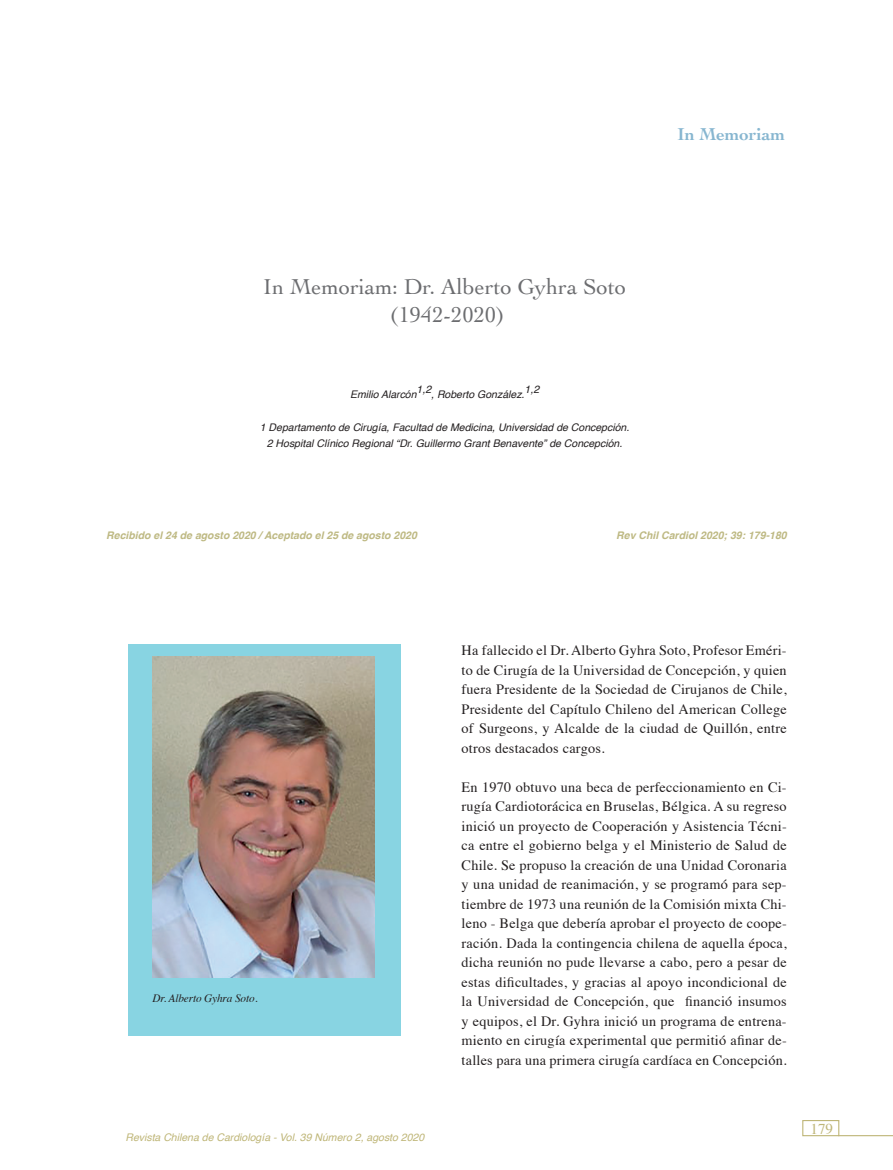
<style>
.page{position:relative;width:893px;height:1170px;background:#fff}
.page>*{position:absolute;margin:0;border:0;box-sizing:border-box;transform-origin:0 0}
.t1{font:22.5px/28.5px "Cochin";color:#6c6d70;text-align:center}
.t2{font:700 18px "Cochin";color:#87b6d0}
.t3{font:15px "Times";color:#bfb678}
.t4{font:14.25px/19.5px "Times";letter-spacing:.015em;color:#231f20;text-align:justify}
.t5{font:italic 11.25px "Times";letter-spacing:-.01em;color:#231f20}
.t6{font:italic 10.5px/16.5px "Helvetica";color:#231f20;text-align:center}
.t7{font:italic 700 10.5px "Helvetica";color:#beb983}
.t8{font:italic 10.5px "Helvetica";color:#bfb678}
</style>
<div class="page">
<div style="left:802px;top:1119px;width:37px;height:17px;border:1px solid #bfb678"></div>
<hr style="left:838px;top:1134px;width:55px;height:2px;background:#bfb678">
<div style="left:128px;top:644px;width:272px;height:391px;background:#88d4e2"></div>
<img style="left:152px;top:656px;width:222px;height:321px">
<p class="t2" style="left:677px;top:122px;width:109px">In Memoriam</p>
<h1 class="t1" style="left:263px;top:271px;width:364px">In Memoriam: Dr. Alberto Gyhra Soto (1942-2020)</h1>
<p class="t6" style="left:350px;top:386px;width:191px">Emilio Alarcón1,2, Roberto González.1,2</p>
<p class="t6" style="left:260px;top:419px;width:371px">1 Departamento de Cirugía, Facultad de Medicina, Universidad de Concepción.<br>2 Hospital Clínico Regional “Dr. Guillermo Grant Benavente” de Concepción.</p>
<p class="t7" style="left:106px;top:527px;width:312px">Recibido el 24 de agosto 2020 / Aceptado el 25 de agosto 2020</p>
<p class="t7" style="left:616px;top:527px;width:172px">Rev Chil Cardiol 2020; 39: 179-180</p>
<p class="t5" style="left:152px;top:988px;width:107px">Dr. Alberto Gyhra Soto.</p>
<p class="t8" style="left:125px;top:1128px;width:300px">Revista Chilena de Cardiología - Vol. 39 Número 2, agosto 2020</p>
<p class="t4" style="left:462px;top:639px;width:327px">Ha fallecido el Dr. Alberto Gyhra Soto, Profesor Eméri&shy;to de Cirugía de la Universidad de Concepción, y quien fuera Presidente de la Sociedad de Cirujanos de Chile, Presidente del Capítulo Chileno del American College of Surgeons, y Alcalde de la ciudad de Quillón, entre otros destacados cargos.</p>
<p class="t4" style="left:462px;top:776px;width:327px">En 1970 obtuvo una beca de perfeccionamiento en Ci&shy;rugía Cardiotorácica en Bruselas, Bélgica. A su regreso inició un proyecto de Cooperación y Asistencia Técni&shy;ca entre el gobierno belga y el Ministerio de Salud de Chile. Se propuso la creación de una Unidad Coronaria y una unidad de reanimación, y se programó para sep&shy;tiembre de 1973 una reunión de la Comisión mixta Chi&shy;leno - Belga que debería aprobar el proyecto de coope&shy;ración. Dada la contingencia chilena de aquella época, dicha reunión no pude llevarse a cabo, pero a pesar de estas dificultades, y gracias al apoyo incondicional de la Universidad de Concepción, que financió insumos y equipos, el Dr. Gyhra inició un programa de entrena&shy;miento en cirugía experimental que permitió afinar de&shy;talles para una primera cirugía cardíaca en Concepción.</p>
<p class="t3" style="left:810px;top:1115px;width:24px">179</p>
</div>
